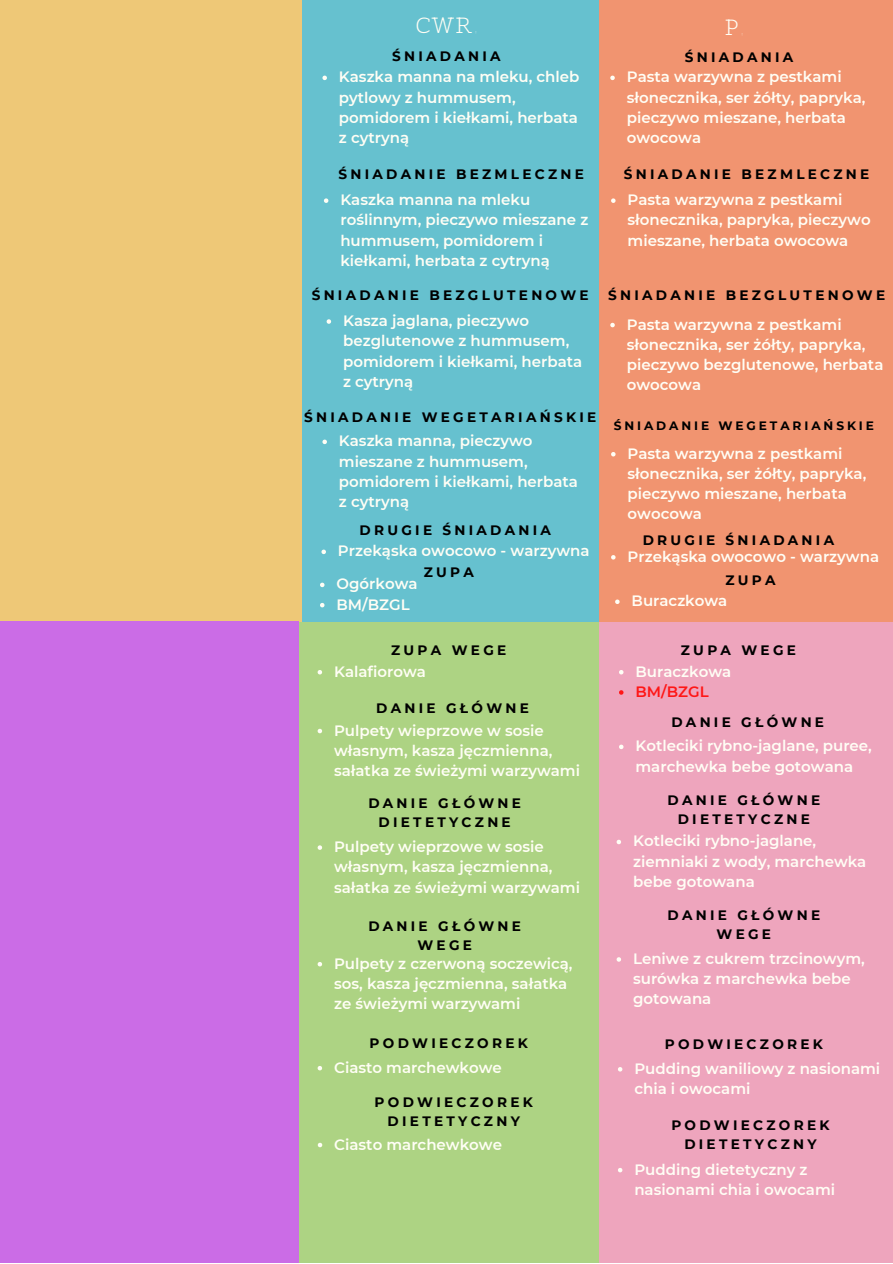
<style>
.page{position:relative;width:893px;height:1264px;background:#fff}
.page>*{position:absolute;margin:0;border:0;box-sizing:border-box;transform-origin:0 0}
.t1{font:300 21.3px "Sean Slab";color:#fffef5}
.t2{font:600 15px/20.2px "Montserrat";color:#fffef5}
.t3{font:600 15px "Montserrat";color:#ff1616}
.t4{font:700 13.65px/19px "Montserrat";letter-spacing:.24em;color:#000;text-align:center}
.t5{font:700 12.15px "Montserrat";letter-spacing:.24em;color:#000}
</style>
<div class="page">
<div style="left:298px;top:0;width:304px;height:640px;background:#66c1cf"></div>
<div style="left:599px;top:0;width:293px;height:640px;background:#f19470"></div>
<div style="left:0;top:0;width:301px;height:622px;background:#eec877"></div>
<div style="left:298px;top:621px;width:304px;height:641px;background:#add383"></div>
<div style="left:599px;top:621px;width:293px;height:641px;background:#eea5bd"></div>
<div style="left:0;top:621px;width:298px;height:641px;background:#cb6ce6"></div>
<svg style="left:322px;top:76px;width:5px;height:4px"></svg>
<svg style="left:324px;top:198px;width:4px;height:5px"></svg>
<svg style="left:326px;top:319px;width:5px;height:5px"></svg>
<svg style="left:322px;top:439px;width:5px;height:5px"></svg>
<svg style="left:320px;top:582px;width:4px;height:5px"></svg>
<svg style="left:320px;top:603px;width:4px;height:4px"></svg>
<svg style="left:317px;top:670px;width:5px;height:4px"></svg>
<svg style="left:317px;top:728px;width:5px;height:5px"></svg>
<svg style="left:317px;top:845px;width:5px;height:4px"></svg>
<svg style="left:317px;top:1066px;width:5px;height:4px"></svg>
<svg style="left:318px;top:1142px;width:4px;height:5px"></svg>
<svg style="left:317px;top:962px;width:5px;height:4px"></svg>
<svg style="left:610px;top:76px;width:4px;height:4px"></svg>
<svg style="left:611px;top:198px;width:4px;height:5px"></svg>
<svg style="left:610px;top:323px;width:4px;height:4px"></svg>
<svg style="left:611px;top:452px;width:4px;height:4px"></svg>
<svg style="left:615px;top:599px;width:4px;height:5px"></svg>
<svg style="left:619px;top:670px;width:4px;height:4px"></svg>
<svg style="left:619px;top:690px;width:4px;height:4px"></svg>
<svg style="left:619px;top:744px;width:4px;height:5px"></svg>
<svg style="left:616px;top:839px;width:5px;height:5px"></svg>
<svg style="left:616px;top:957px;width:5px;height:4px"></svg>
<svg style="left:618px;top:1067px;width:4px;height:4px"></svg>
<svg style="left:618px;top:1168px;width:4px;height:4px"></svg>
<svg style="left:321px;top:549px;width:5px;height:5px"></svg>
<svg style="left:611px;top:555px;width:4px;height:4px"></svg>
<h1 class="t1" style="left:415px;top:10px;width:64px">CWR.</h1>
<p class="t4" style="left:392px;top:46px;width:110px">ŚNIADANIA</p>
<p class="t2" style="left:339px;top:67px;width:242px">Kaszka manna na mleku, chleb pytlowy z hummusem, pomidorem i kiełkami, herbata z cytryną</p>
<p class="t4" style="left:338px;top:164px;width:247px">ŚNIADANIE BEZMLECZNE</p>
<p class="t2" style="left:340px;top:190px;width:249px">Kaszka manna na mleku roślinnym, pieczywo mieszane z hummusem, pomidorem i kiełkami, herbata z cytryną</p>
<p class="t4" style="left:312px;top:285px;width:278px">ŚNIADANIE BEZGLUTENOWE</p>
<p class="t2" style="left:343px;top:310px;width:241px">Kasza jaglana, pieczywo bezglutenowe z hummusem, pomidorem i kiełkami, herbata z cytryną</p>
<p class="t4" style="left:304px;top:407px;width:293px">ŚNIADANIE WEGETARIAŃSKIE</p>
<p class="t2" style="left:339px;top:431px;width:241px">Kaszka manna, pieczywo mieszane z hummusem, pomidorem i kiełkami, herbata z cytryną</p>
<p class="t4" style="left:359px;top:520px;width:193px">DRUGIE ŚNIADANIA</p>
<p class="t2" style="left:338px;top:541px;width:253px">Przekąska owocowo - warzywna</p>
<p class="t4" style="left:423px;top:562px;width:52px">ZUPA</p>
<p class="t2" style="left:336px;top:574px;width:83px">Ogórkowa<br>BM/BZGL</p>
<p class="t4" style="left:391px;top:640px;width:117px">ZUPA WEGE</p>
<p class="t2" style="left:334px;top:661px;width:93px">Kalafiorowa</p>
<p class="t4" style="left:376px;top:698px;width:154px">DANIE GŁÓWNE</p>
<p class="t2" style="left:334px;top:720px;width:247px">Pulpety wieprzowe w sosie własnym, kasza jęczmienna, sałatka ze świeżymi warzywami</p>
<p class="t4" style="left:368px;top:793px;width:154px">DANIE GŁÓWNE<br>DIETETYCZNE</p>
<p class="t2" style="left:334px;top:836px;width:247px">Pulpety wieprzowe w sosie własnym, kasza jęczmienna, sałatka ze świeżymi warzywami</p>
<p class="t4" style="left:368px;top:916px;width:154px">DANIE GŁÓWNE<br>WEGE</p>
<p class="t2" style="left:334px;top:953px;width:240px">Pulpety z czerwoną soczewicą, sos, kasza jęczmienna, sałatka ze świeżymi warzywami</p>
<p class="t4" style="left:369px;top:1033px;width:160px">PODWIECZOREK</p>
<p class="t2" style="left:334px;top:1057px;width:169px">Ciasto marchewkowe</p>
<p class="t4" style="left:374px;top:1092px;width:160px">PODWIECZOREK<br>DIETETYCZNY</p>
<p class="t2" style="left:334px;top:1133px;width:169px">Ciasto marchewkowe</p>
<h1 class="t1" style="left:724px;top:13px;width:21px">P.</h1>
<p class="t4" style="left:684px;top:47px;width:110px">ŚNIADANIA</p>
<p class="t2" style="left:626px;top:67px;width:240px">Pasta warzywna z pestkami słonecznika, ser żółty, papryka, pieczywo mieszane, herbata owocowa</p>
<p class="t4" style="left:623px;top:164px;width:247px">ŚNIADANIE BEZMLECZNE</p>
<p class="t2" style="left:627px;top:190px;width:244px">Pasta warzywna z pestkami słonecznika, papryka, pieczywo mieszane, herbata owocowa</p>
<p class="t4" style="left:608px;top:285px;width:278px">ŚNIADANIE BEZGLUTENOWE</p>
<p class="t2" style="left:626px;top:314px;width:258px">Pasta warzywna z pestkami słonecznika, ser żółty, papryka, pieczywo bezglutenowe, herbata owocowa</p>
<p class="t5" style="left:613px;top:418px;width:262px">ŚNIADANIE WEGETARIAŃSKIE</p>
<p class="t2" style="left:627px;top:443px;width:240px">Pasta warzywna z pestkami słonecznika, ser żółty, papryka, pieczywo mieszane, herbata owocowa</p>
<p class="t4" style="left:642px;top:530px;width:193px">DRUGIE ŚNIADANIA</p>
<p class="t2" style="left:627px;top:546px;width:253px">Przekąska owocowo - warzywna</p>
<p class="t4" style="left:725px;top:570px;width:52px">ZUPA</p>
<p class="t2" style="left:631px;top:590px;width:97px">Buraczkowa</p>
<p class="t4" style="left:680px;top:640px;width:117px">ZUPA WEGE</p>
<p class="t2" style="left:635px;top:661px;width:97px">Buraczkowa</p>
<p class="t3" style="left:635px;top:682px;width:75px">BM/BZGL</p>
<p class="t4" style="left:671px;top:712px;width:154px">DANIE GŁÓWNE</p>
<p class="t2" style="left:635px;top:736px;width:238px">Kotleciki rybno-jaglane, puree, marchewka bebe gotowana</p>
<p class="t4" style="left:667px;top:790px;width:154px">DANIE GŁÓWNE<br>DIETETYCZNE</p>
<p class="t2" style="left:633px;top:831px;width:235px">Kotleciki rybno-jaglane, ziemniaki z wody, marchewka bebe gotowana</p>
<p class="t4" style="left:667px;top:905px;width:154px">DANIE GŁÓWNE<br>WEGE</p>
<p class="t2" style="left:633px;top:948px;width:233px">Leniwe z cukrem trzcinowym, surówka z marchewka bebe gotowana</p>
<p class="t4" style="left:664px;top:1034px;width:160px">PODWIECZOREK</p>
<p class="t2" style="left:634px;top:1058px;width:247px">Pudding waniliowy z nasionami chia i owocami</p>
<p class="t4" style="left:671px;top:1115px;width:160px">PODWIECZOREK<br>DIETETYCZNY</p>
<p class="t2" style="left:634px;top:1159px;width:202px">Pudding dietetyczny z nasionami chia i owocami</p>
</div>
